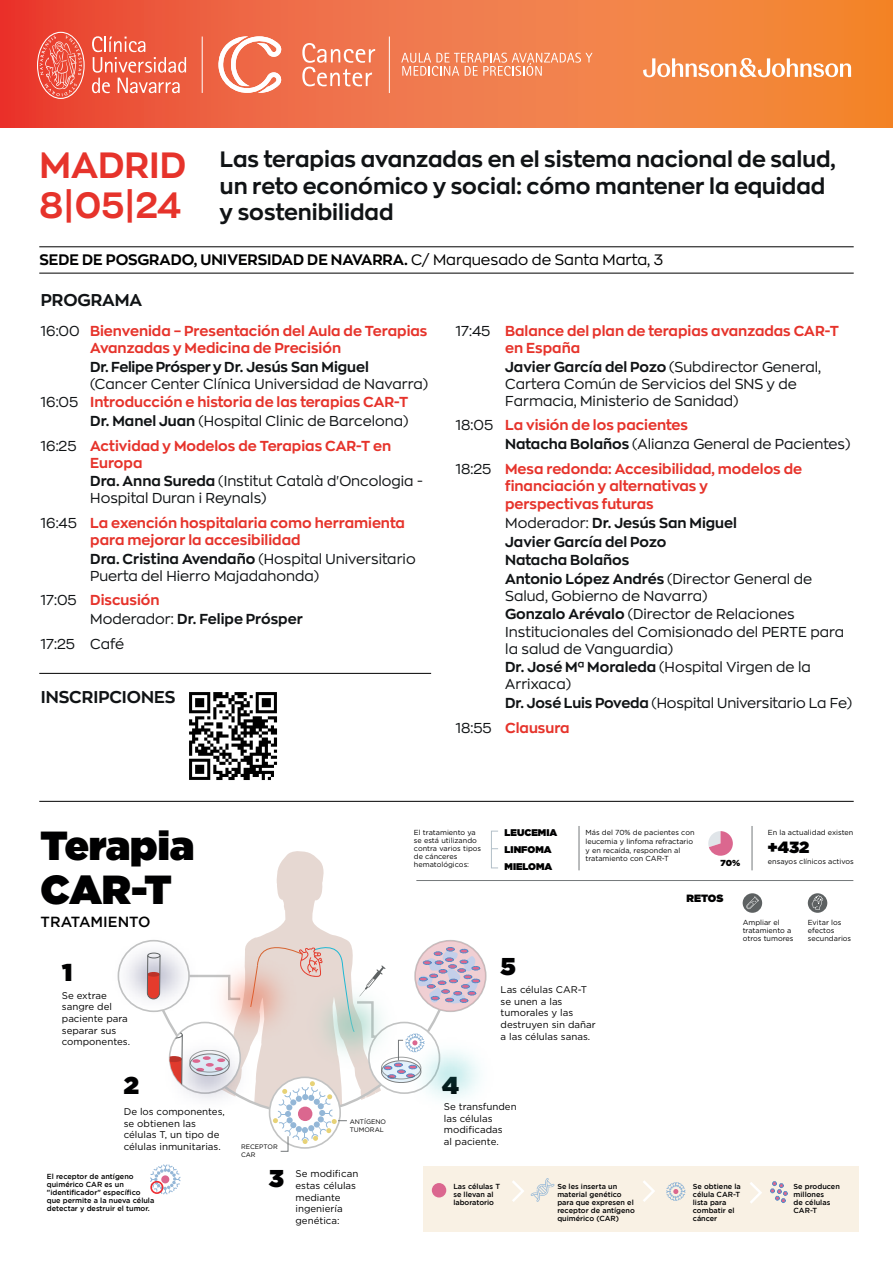
<style>
.page{position:relative;width:893px;height:1263px;background:#fff}
.page>*{position:absolute;margin:0;border:0;box-sizing:border-box;transform-origin:0 0}
.t1{font:900 40.65px/43.8px "Gotham";color:#000001}
.t2{font:700 36px/40.5px "Zona Pro";color:#e6332b}
.t3{font:900 24.3px "Gotham";color:#000001}
.t4{font:700 21.9px/26.4px "Zona Pro";color:#101315}
.t5{font:700 16.8px "Zona Pro";color:#101315}
.t6{font:900 16.2px "Gotham";color:#000001}
.t7{font:700 15px "Zona Pro";color:#000001}
.t8{font:500 14.55px "Gotham";color:#000001}
.t9{font:14.25px/18.6px "Zona Pro";color:#101315}
.t10{font:700 14.25px/17.1px "Zona Pro";color:#e6332b}
.t11{font:700 14.25px/18.6px "Zona Pro";color:#101315}
.t12{font:900 10.5px "Gotham";letter-spacing:-.005em;color:#000001}
.t13{font:9.75px/11.7px "Gotham";color:#000001}
.t14{font:900 9.75px/17px "Gotham";color:#000001}
.t15{font:900 8.7px "Gotham";color:#000001}
.t16{font:500 7.35px/8.1px "Gotham";color:#000001}
.t17{font:7.35px/8.1px "Gotham";color:#000001}
.t18{font:6.45px/8.1px "Gotham";color:#000001}
.s1{font-weight:400}
.s2{font-weight:400;color:#101315}
.s3{font-weight:700;color:#e6332b}
.s4{color:#101315}
.s5{font-weight:700}
.s6{color:#e6332b}
</style>
<div class="page">
<svg style="left:0;top:0;width:893px;height:128px"></svg>
<hr style="left:389px;top:37px;width:1px;height:56px;background:#fff">
<svg style="left:401px;top:53px;width:192px;height:23px"></svg>
<hr style="left:202px;top:37px;width:1px;height:56px;background:#fff">
<svg style="left:92px;top:36px;width:94px;height:57px"></svg>
<svg style="left:37px;top:32px;width:48px;height:67px"></svg>
<svg style="left:218px;top:36px;width:64px;height:57px"></svg>
<svg style="left:302px;top:43px;width:73px;height:43px"></svg>
<svg style="left:643px;top:58px;width:208px;height:19px"></svg>
<hr style="left:39px;top:246px;width:815px;height:1px;background:#000001">
<hr style="left:39px;top:801px;width:815px;height:1px;background:#000001">
<hr style="left:39px;top:673px;width:392px;height:1px;background:#000001">
<hr style="left:39px;top:273px;width:815px;height:1px;background:#000001">
<img style="left:189px;top:692px;width:88px;height:88px">
<svg style="left:280px;top:851px;width:44px;height:25px"></svg>
<div style="left:423px;top:1166px;width:435px;height:66px;background:#f9f1e4"></div>
<img style="left:280px;top:876px;width:47px;height:57px">
<img style="left:120px;top:865px;width:160px;height:97px">
<img style="left:117px;top:962px;width:172px;height:190px">
<div style="left:432px;top:1183px;width:14px;height:14px;background:#db678f;border-radius:50%"></div>
<svg style="left:770px;top:1181px;width:18px;height:22px"></svg>
<svg style="left:512px;top:1178px;width:42px;height:24px"></svg>
<svg style="left:643px;top:1180px;width:12px;height:22px"></svg>
<svg style="left:750px;top:1182px;width:12px;height:21px"></svg>
<div style="left:491px;top:831px;width:7px;height:37px;border:1px solid #b2bfc8"></div>
<div style="left:148px;top:953px;width:12px;height:5px;border:1px solid #5d6162;border-radius:50%"></div>
<svg style="left:147px;top:955px;width:13px;height:44px"></svg>
<svg style="left:190px;top:1054px;width:39px;height:22px"></svg>
<div style="left:190px;top:1054px;width:40px;height:22px;border:1px solid #5d6162;border-radius:50%"></div>
<svg style="left:192px;top:1056px;width:33px;height:15px"></svg>
<div style="left:190px;top:1050px;width:40px;height:22px;border:1px solid #5d6162;border-radius:50%"></div>
<svg style="left:250px;top:933px;width:230px;height:218px"></svg>
<svg style="left:666px;top:1182px;width:20px;height:19px"></svg>
<hr style="left:416px;top:880px;width:437px;height:1px;background:#75797b">
<hr style="left:579px;top:826px;width:1px;height:44px;background:#75797b">
<hr style="left:752px;top:826px;width:1px;height:44px;background:#75797b">
<svg style="left:150px;top:1164px;width:31px;height:31px"></svg>
<div style="left:150px;top:1181px;width:13px;height:13px;border:2px solid #ee2e33;border-radius:50%"></div>
<svg style="left:808px;top:893px;width:19px;height:20px"></svg>
<svg style="left:743px;top:893px;width:19px;height:20px"></svg>
<svg style="left:746px;top:896px;width:13px;height:13px"></svg>
<svg style="left:708px;top:831px;width:25px;height:25px"></svg>
<svg style="left:812px;top:895px;width:11px;height:15px"></svg>
<h3 class="t4" style="left:220px;top:146px;width:617px">Las terapias avanzadas en el sistema nacional de salud, un reto económico y social: cómo mantener la equidad y sostenibilidad</h3>
<h2 class="t2" style="left:40px;top:144px;width:148px">MADRID<br>8|05|24</h2>
<p class="t7" style="left:40px;top:249px;width:625px">SEDE DE POSGRADO, UNIVERSIDAD DE NAVARRA. <span class="s1">C/ Marquesado de Santa Marta, 3</span></p>
<p class="t5" style="left:41px;top:289px;width:103px">PROGRAMA</p>
<p class="t10" style="left:90px;top:322px;width:339px;text-indent:-50px"><span class="s2">16:00</span> Bienvenida – Presentación del Aula de Terapias<br>Avanzadas y Medicina de Precisión</p>
<p class="t11" style="left:90px;top:357px;width:280px">Dr. Felipe Prósper y Dr. Jesús San Miguel</p>
<p class="t9" style="left:41px;top:374px;width:389px;text-indent:50px">(Cancer Center Clínica Universidad de Navarra)<br>16:05 <span class="s3">Introducción e historia de las terapias CAR-T</span></p>
<p class="t10" style="left:41px;top:408px;width:369px;line-height:24.6px;text-indent:49px"><span class="s4">Dr. Manel Juan</span> <span class="s2">(Hospital Clinic de Barcelona)<br>16:25</span> Actividad y Modelos de Terapias CAR-T en</p>
<p class="t9" style="left:90px;top:453px;width:334px"><span class="s3">Europa<br></span><span class="s5">Dra. Anna Sureda</span> (Institut Català d'Oncologia -</p>
<p class="t10" style="left:41px;top:486px;width:366px;line-height:24.6px;text-indent:50px"><span class="s2">Hospital Duran i Reynals)<br>16:45</span> La exención hospitalaria como herramienta</p>
<p class="t10" style="left:90px;top:530px;width:327px;line-height:18.6px">para mejorar la accesibilidad<br><span class="s4">Dra. Cristina Avendaño</span> <span class="s2">(Hospital Universitario</span></p>
<p class="t9" style="left:41px;top:563px;width:280px;line-height:24.6px;text-indent:50px">Puerta del Hierro Majadahonda)<br>17:05 <span class="s3">Discusión</span></p>
<p class="t9" style="left:41px;top:606px;width:264px;line-height:24.6px;text-indent:49px">Moderador: <span class="s5">Dr. Felipe Prósper<br></span>17:25 Café</p>
<p class="t5" style="left:41px;top:686px;width:136px">INSCRIPCIONES</p>
<p class="t10" style="left:505px;top:322px;width:335px;text-indent:-50px"><span class="s2">17:45</span> Balance del plan de terapias avanzadas CAR-T en España</p>
<p class="t9" style="left:505px;top:358px;width:318px;line-height:17.1px"><span class="s5">Javier García del Pozo</span> (Subdirector General,<br>Cartera Común de Servicios del SNS y de<br>Farmacia, Ministerio de Sanidad)</p>
<p class="t9" style="left:505px;top:416px;width:347px;text-indent:-49px">18:05 <span class="s3">La visión de los pacientes<br></span><span class="s5">Natacha Bolaños</span> (Alianza General de Pacientes)</p>
<p class="t10" style="left:505px;top:460px;width:298px;text-indent:-50px"><span class="s2">18:25</span> Mesa redonda: Accesibilidad, modelos de financiación y alternativas y</p>
<p class="t11" style="left:505px;top:494px;width:308px"><span class="s6">perspectivas futuras<br></span><span class="s1">Moderador:</span> Dr. Jesús San Miguel<br>Javier García del Pozo<br>Natacha Bolaños<br>Antonio López Andrés <span class="s1">(Director General de</span></p>
<p class="t9" style="left:505px;top:586px;width:291px">Salud, Gobierno de Navarra)<br><span class="s5">Gonzalo Arévalo</span> (Director de Relaciones</p>
<p class="t9" style="left:505px;top:622px;width:341px;line-height:17.1px">Institucionales del Comisionado del PERTE para la salud de Vanguardia)</p>
<p class="t9" style="left:505px;top:658px;width:307px;line-height:17.1px"><span class="s5">Dr. José Mª Moraleda</span> (Hospital Virgen de la<br>Arrixaca)</p>
<p class="t9" style="left:456px;top:690px;width:398px;line-height:24.6px;text-indent:49px"><span class="s5">Dr. José Luis Poveda</span> (Hospital Universitario La Fe)<br>18:55 <span class="s3">Clausura</span></p>
<h1 class="t1" style="left:41px;top:823px;width:155px">Terapia<br>CAR-T</h1>
<p class="t8" style="left:41px;top:913px;width:111px">TRATAMIENTO</p>
<h3 class="t3" style="left:62px;top:955px;width:12px">1</h3>
<p class="t13" style="left:62px;top:989px;width:70px">Se extrae sangre del paciente para separar sus componentes.</p>
<h3 class="t3" style="left:124px;top:1068px;width:17px">2</h3>
<p class="t13" style="left:124px;top:1105px;width:103px">De los componentes, se obtienen las células T, un tipo de células inmunitarias.</p>
<p class="t16" style="left:47px;top:1172px;width:109px">El receptor de antígeno quimérico CAR es un "identificador" específico que permite a la nueva célula detectar y destruir el tumor.</p>
<p class="t18" style="left:241px;top:1142px;width:38px">RECEPTOR<br>CAR</p>
<p class="t18" style="left:350px;top:1117px;width:38px">ANTÍGENO<br>TUMORAL</p>
<h3 class="t3" style="left:269px;top:1161px;width:17px">3</h3>
<p class="t13" style="left:295px;top:1168px;width:64px">Se modifican estas células mediante ingeniería genética:</p>
<p class="t14" style="left:505px;top:824px;width:54px">LEUCEMIA<br>LINFOMA<br>MIELOMA</p>
<p class="t17" style="left:585px;top:827px;width:111px;line-height:9px">Más del 70% de pacientes con leucemia y linfoma refractario y en recaída, responden al tratamiento con CAR-T</p>
<p class="t17" style="left:414px;top:828px;width:69px">El tratamiento ya se está utilizando contra varios tipos de cánceres hematológicos:</p>
<p class="t17" style="left:768px;top:828px;width:87px">En la actualidad existen</p>
<p class="t6" style="left:767px;top:835px;width:43px">+432</p>
<p class="t17" style="left:768px;top:857px;width:87px">ensayos clínicos activos</p>
<p class="t15" style="left:720px;top:857px;width:21px">70%</p>
<h3 class="t3" style="left:501px;top:949px;width:17px">5</h3>
<p class="t13" style="left:501px;top:983px;width:97px">Las células CAR-T se unen a las tumorales y las destruyen sin dañar a las células sanas.</p>
<h3 class="t3" style="left:442px;top:1068px;width:18px">4</h3>
<p class="t13" style="left:444px;top:1100px;width:74px">Se transfunden las células modificadas<br>al paciente.</p>
<p class="t12" style="left:687px;top:891px;width:38px">RETOS</p>
<p class="t17" style="left:743px;top:918px;width:52px">Ampliar el tratamiento a otros tumores</p>
<p class="t17" style="left:808px;top:918px;width:45px">Evitar los efectos secundarios</p>
<p class="t16" style="left:453px;top:1182px;width:48px">Las células T se llevan al laboratorio</p>
<p class="t16" style="left:557px;top:1182px;width:79px">Se les inserta un material genético para que expresen el receptor de antígeno quimérico (CAR)</p>
<p class="t16" style="left:794px;top:1182px;width:48px">Se producen millones<br>de células<br>CAR-T</p>
<p class="t16" style="left:693px;top:1182px;width:49px">Se obtiene la célula CAR-T lista para combatir el cáncer</p>
</div>
